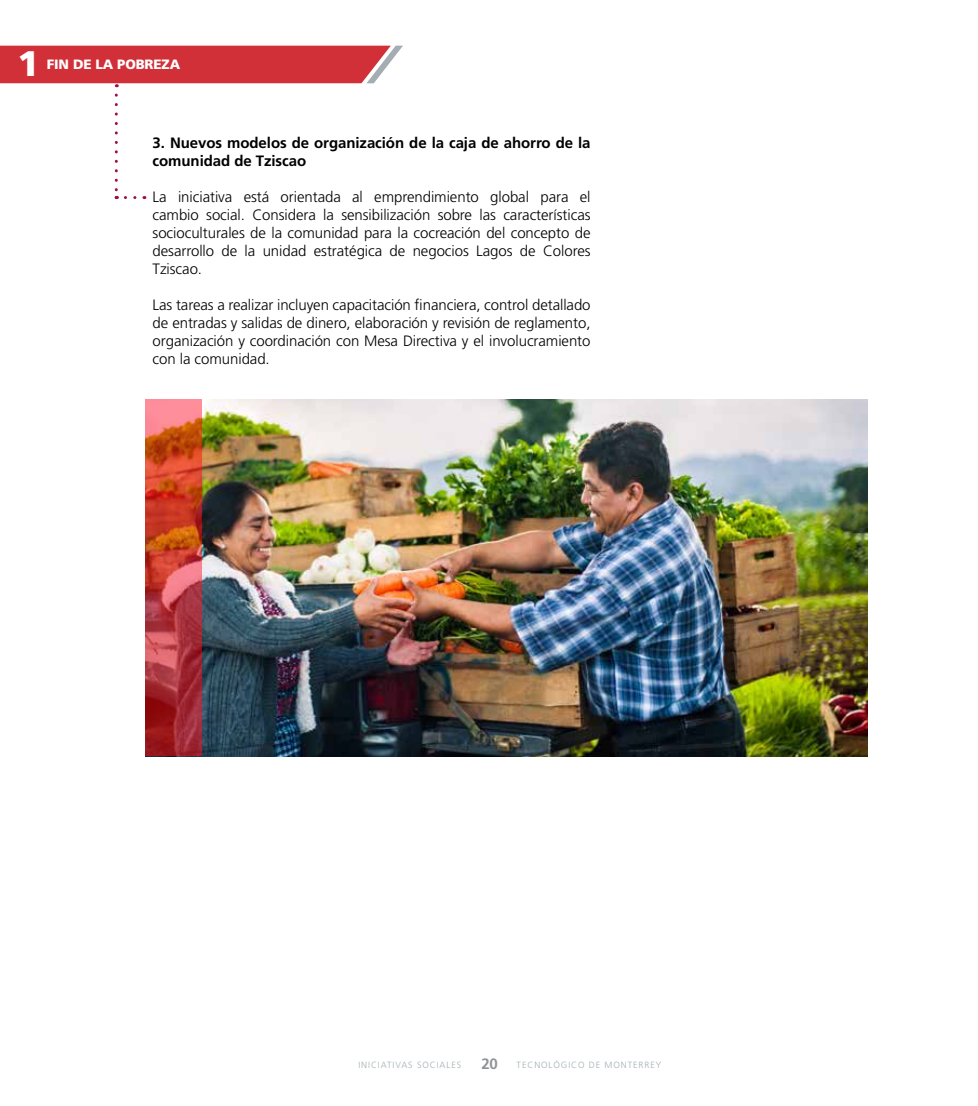
<style>
.page{position:relative;width:978px;height:1106px;background:#fff}
.page>*{position:absolute;margin:0;border:0;box-sizing:border-box;transform-origin:0 0}
.t1{font:900 35.4px "Frutiger";color:#fff}
.t2{font:300 15px/18px "Frutiger";letter-spacing:-.005em;color:#000;text-align:justify}
.t3{font:700 15px/18px "Frutiger";letter-spacing:-.005em;color:#000}
.t4{font:900 13.5px "Frutiger";letter-spacing:-.01em;color:#fff}
.t5{font:300 9px "Frutiger";letter-spacing:.1em;color:#a6aeb3}
.s1{font-weight:700;font-size:15px;color:#929395}
</style>
<div class="page">
<svg style="left:0;top:46px;width:403px;height:41px;background:#d74d55"></svg>
<svg style="left:115px;top:95px;width:3px;height:104px"></svg>
<svg style="left:125px;top:196px;width:20px;height:3px"></svg>
<img style="left:145px;top:399px;width:722px;height:357px">
<img style="left:145px;top:399px;width:57px;height:356px">
<h1 class="t1" style="left:18px;top:42px;width:23px">1</h1>
<p class="t4" style="left:47px;top:56px;width:135px">FIN DE LA POBREZA</p>
<p class="t3" style="left:153px;top:134px;width:439px">3. Nuevos modelos de organización de la caja de ahorro de la comunidad de Tziscao</p>
<p class="t2" style="left:153px;top:188px;width:440px">La iniciativa está orientada al emprendimiento global para el cambio social. Considera la sensibilización sobre las características socioculturales de la comunidad para la cocreación del concepto de desarrollo de la unidad estratégica de negocios Lagos de Colores Tziscao.</p>
<p class="t2" style="left:153px;top:296px;width:440px">Las tareas a realizar incluyen capacitación financiera, control detallado de entradas y salidas de dinero, elaboración y revisión de reglamento, organización y coordinación con Mesa Directiva y el involucramiento con la comunidad.</p>
<p class="t5" style="left:358px;top:1060px;width:104px">INICIATIVAS SOCIALES</p>
<p class="t5" style="left:481px;top:1060px;width:181px"><span class="s1">20</span> TECNOLÓGICO DE MONTERREY</p>
</div>
